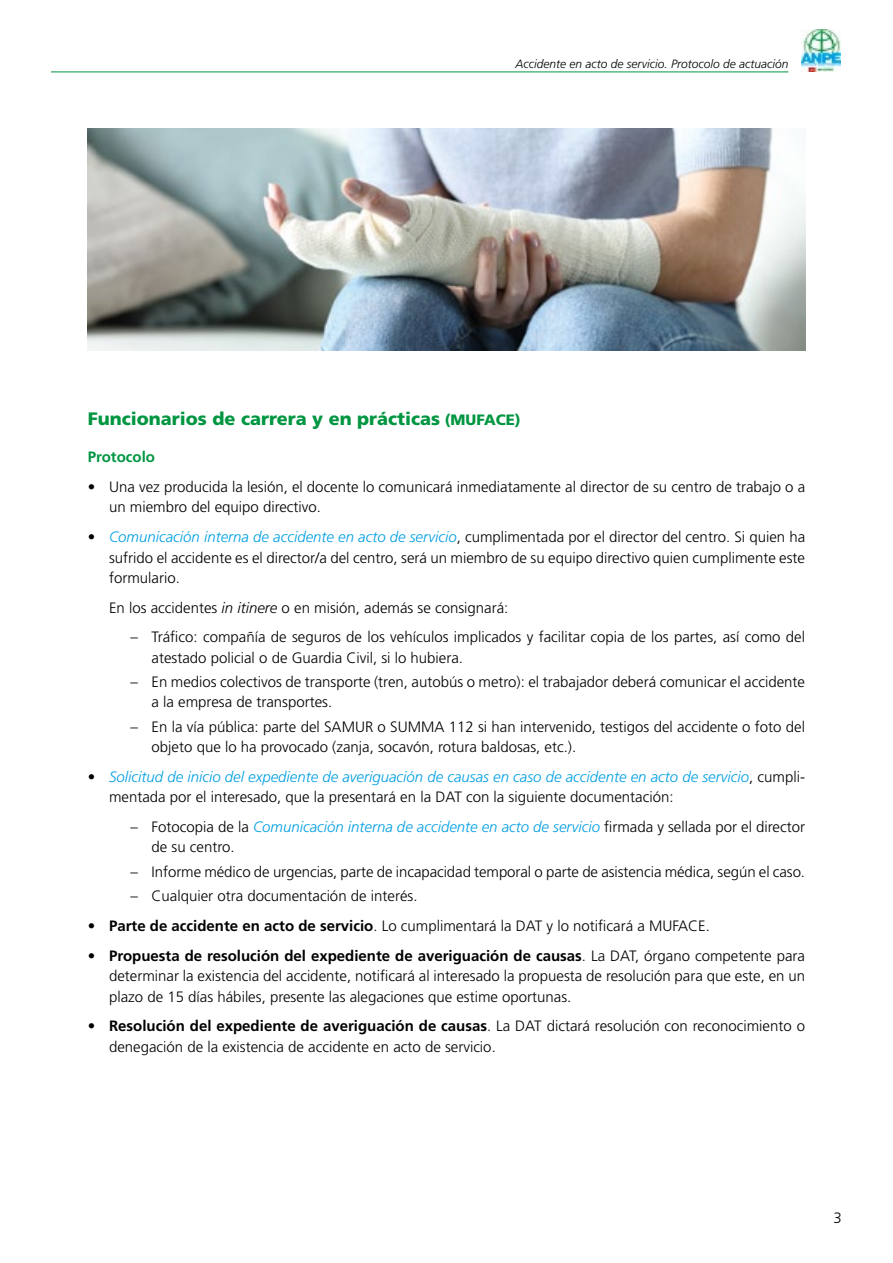
<style>
.page{position:relative;width:893px;height:1263px;background:#fff}
.page>*{position:absolute;margin:0;border:0;box-sizing:border-box;transform-origin:0 0}
.t1{font:900 18px "Frutiger";color:#009641}
.t2{font:300 15px/20.2px "Frutiger";color:#000}
.t3{font:italic 300 15px/20.2px "Frutiger";color:#009fe3}
.t4{font:700 15px "Frutiger";color:#009641}
.t5{font:italic 300 12px "Frutiger";color:#000}
.s1{font-size:15px}
.s2{font-style:italic;color:#009fe3}
.s3{font-style:italic}
.s4{font-style:normal;color:#000}
.s5{font-weight:700}
</style>
<div class="page">
<hr style="left:51px;top:72px;width:737px;height:1px;background:#009641">
<img style="left:802px;top:29px;width:38px;height:43px">
<img style="left:88px;top:129px;width:717px;height:221px">
<p class="t5" style="left:515px;top:57px;width:274px">Accidente en acto de servicio. Protocolo de actuación</p>
<p class="t1" style="left:88px;top:408px;width:434px">Funcionarios de carrera y en prácticas <span class="s1">(MUFACE)</span></p>
<p class="t4" style="left:88px;top:448px;width:69px">Protocolo</p>
<p class="t2" style="left:109px;top:477px;width:697px;text-indent:-21px">• Una vez producida la lesión, el docente lo comunicará inmediatamente al director de su centro de trabajo o a un miembro del equipo directivo.</p>
<p class="t2" style="left:109px;top:527px;width:697px;text-align:justify;text-indent:-21px">• <span class="s2">Comunicación interna de accidente en acto de servicio</span>, cumplimentada por el director del centro. Si quien ha sufrido el accidente es el director/a del centro, será un miembro de su equipo directivo quien cumplimente este formulario.</p>
<p class="t2" style="left:109px;top:597px;width:401px">En los accidentes <span class="s3">in itinere</span> o en misión, además se consignará:</p>
<p class="t2" style="left:152px;top:627px;width:655px;text-indent:-21px">– Tráfico: compañía de seguros de los vehículos implicados y facilitar copia de los partes, así como del atestado policial o de Guardia Civil, si lo hubiera.</p>
<p class="t2" style="left:152px;top:672px;width:655px;text-indent:-21px">– En medios colectivos de transporte (tren, autobús o metro): el trabajador deberá comunicar el accidente a la empresa de transportes.</p>
<p class="t2" style="left:152px;top:717px;width:655px;text-indent:-21px">– En la vía pública: parte del SAMUR o SUMMA 112 si han intervenido, testigos del accidente o foto del objeto que lo ha provocado (zanja, socavón, rotura baldosas, etc.).</p>
<p class="t3" style="left:109px;top:767px;width:697px;text-indent:-21px"><span class="s4">•</span> Solicitud de inicio del expediente de averiguación de causas en caso de accidente en acto de servicio<span class="s4">, cumpli&shy;mentada por el interesado, que la presentará en la DAT con la siguiente documentación:</span></p>
<p class="t2" style="left:152px;top:817px;width:655px;text-indent:-21px">– Fotocopia de la <span class="s2">Comunicación interna de accidente en acto de servicio</span> firmada y sellada por el director de su centro.</p>
<p class="t2" style="left:130px;top:861px;width:676px">– Informe médico de urgencias, parte de incapacidad temporal o parte de asistencia médica, según el caso.</p>
<p class="t2" style="left:130px;top:886px;width:289px">– Cualquier otra documentación de interés.</p>
<p class="t2" style="left:88px;top:916px;width:624px">• <span class="s5">Parte de accidente en acto de servicio</span>. Lo cumplimentará la DAT y lo notificará a MUFACE.</p>
<p class="t2" style="left:109px;top:946px;width:697px;text-align:justify;text-indent:-21px">• <span class="s5">Propuesta de resolución del expediente de averiguación de causas</span>. La DAT, órgano competente para determinar la existencia del accidente, notificará al interesado la propuesta de resolución para que este, en un plazo de 15 días hábiles, presente las alegaciones que estime oportunas.</p>
<p class="t2" style="left:109px;top:1016px;width:697px;text-indent:-21px">• <span class="s5">Resolución del expediente de averiguación de causas</span>. La DAT dictará resolución con reconocimiento o denegación de la existencia de accidente en acto de servicio.</p>
<p class="t2" style="left:834px;top:1207px;width:10px">3</p>
</div>
